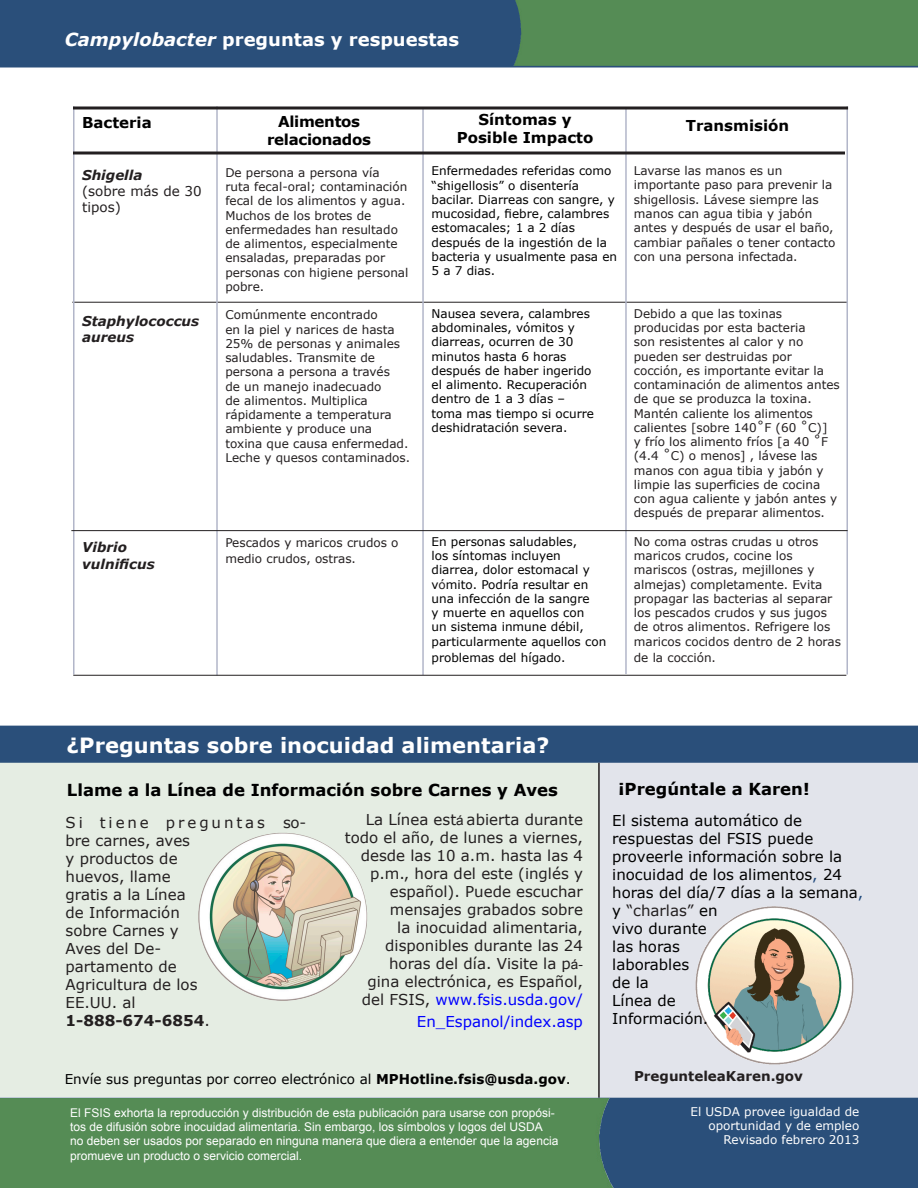
<style>
.page{position:relative;width:918px;height:1188px;background:#fff}
.page>*{position:absolute;margin:0;border:0;box-sizing:border-box;transform-origin:0 0}
.t1{font:700 21px "Verdana";color:#fff}
.t2{font:700 18px "Verdana";color:#fff}
.t3{font:700 16.5px "Verdana";color:#000}
.t4{font:15px/18px "Verdana";color:#231f20}
.t5{font:15px/18px "Verdana";color:#000}
.t6{font:700 15px "Verdana";color:#000}
.t7{font:700 15px/18px "Verdana";letter-spacing:-.02em;color:#000;text-align:center}
.t8{font:15px "Verdana";color:#00f}
.t9{font:700 15px "Verdana";color:#231f20}
.t10{font:13.5px "Verdana";color:#000}
.t11{font:italic 700 13.5px "Verdana";color:#231f20}
.t12{font:700 13.5px "Verdana";color:#231f20}
.t13{font:13.5px/16.2px "Verdana";color:#231f20}
.t14{font:12px/14.2px "Verdana";color:#231f20}
.t15{font:12px/14.2px "Verdana";color:#000}
.t16{font:12px/14.4px "Arial";color:#fff}
.t17{font:12px/14.2px "Verdana";color:#fff;text-align:right}
.s1{font-style:italic}
.s2{color:#231f20}
.s3{font-weight:400}
.s4{font-family:"Arial";font-size:13.5px}
.s5{color:#00f}
.s6{color:#1f497d}
.s7{font-weight:700}
</style>
<div class="page">
<svg style="left:0;top:763px;width:598px;height:334px"></svg>
<div style="left:600px;top:763px;width:318px;height:335px;background:#e2e4eb"></div>
<div style="left:0;top:726px;width:918px;height:37px;background:#2a4f7a"></div>
<hr style="left:598px;top:763px;width:2px;height:335px;background:#231f20">
<div style="left:613px;top:1098px;width:305px;height:90px;background:#2a4f7a"></div>
<div style="left:0;top:1098px;width:613px;height:90px;background:#558c55"></div>
<div style="left:0;top:0;width:918px;height:68px;background:#2a4f7a"></div>
<div style="left:514px;top:0;width:404px;height:66px;background:#558c55"></div>
<img style="left:696px;top:907px;width:158px;height:157px">
<img style="left:204px;top:833px;width:74px;height:53px">
<hr style="left:72px;top:302px;width:776px;height:1px;background:#231f20">
<hr style="left:216px;top:106px;width:2px;height:569px;background:#b2b6c9">
<hr style="left:73px;top:106px;width:2px;height:569px;background:#b2b6c9">
<hr style="left:625px;top:109px;width:2px;height:565px;background:#b2b6c9">
<hr style="left:422px;top:109px;width:2px;height:566px;background:#b2b6c9">
<hr style="left:846px;top:106px;width:2px;height:569px;background:#b2b6c9">
<hr style="left:73px;top:106px;width:775px;height:3px;background:#231f20">
<hr style="left:73px;top:152px;width:772px;height:2px;background:#231f20">
<hr style="left:71px;top:530px;width:777px;height:1px;background:#231f20">
<hr style="left:73px;top:675px;width:773px;height:1px;background:#231f20">
<p class="t2" style="left:65px;top:28px;width:396px"><span class="s1">Campylobacter</span> preguntas y respuestas</p>
<p class="t6" style="left:82px;top:113px;width:71px">Bacteria</p>
<p class="t11" style="left:82px;top:166px;width:62px">Shigella</p>
<p class="t13" style="left:82px;top:183px;width:121px">(sobre más de 30 tipos)</p>
<p class="t11" style="left:82px;top:312px;width:119px">Staphylococcus</p>
<p class="t11" style="left:82px;top:328px;width:53px">aureus</p>
<p class="t11" style="left:82px;top:539px;width:46px">Vibrio</p>
<p class="t11" style="left:82px;top:555px;width:74px">vulnificus</p>
<p class="t7" style="left:267px;top:112px;width:105px">Alimentos relacionados</p>
<p class="t14" style="left:225px;top:165px;width:185px">De persona a persona vía<br>ruta fecal-oral; contaminación fecal de los alimentos y agua.<br>Muchos de los brotes de enfermedades han resultado de alimentos, especialmente ensaladas, preparadas por personas con higiene personal pobre.</p>
<p class="t14" style="left:225px;top:307px;width:186px">Comúnmente encontrado<br>en la piel y narices de hasta<br>25% de personas y animales saludables. Transmite de persona a persona a través<br>de un manejo inadecuado<br>de alimentos. Multiplica rápidamente a temperatura ambiente y produce una toxina que causa enfermedad.<br>Leche y quesos contaminados.</p>
<p class="t14" style="left:225px;top:534px;width:175px;line-height:16.2px">Pescados y maricos crudos o medio crudos, ostras.</p>
<p class="t6" style="left:478px;top:110px;width:95px">Síntomas y</p>
<p class="t6" style="left:457px;top:128px;width:138px">Posible Impacto</p>
<p class="t15" style="left:432px;top:163px;width:187px">Enfermedades referidas como “shigellosis” o disentería bacilar. Diarreas con sangre, y mucosidad, fiebre, calambres estomacales; 1 a 2 días después de la ingestión de la bacteria y usualmente pasa en<br>5 a 7 dias.</p>
<p class="t15" style="left:432px;top:306px;width:164px">Nausea severa, calambres abdominales, vómitos y diarreas, ocurren de 30 minutos hasta 6 horas después de haber ingerido el alimento. Recuperación dentro de 1 a 3 días – toma mas tiempo si ocurre deshidratación severa.</p>
<p class="t15" style="left:432px;top:534px;width:176px">En personas saludables,<br>los síntomas incluyen diarrea, dolor estomacal y v<span class="s2">ó</span>mito. Podría resultar en una infección de la sangre<br>y muerte en aquellos con<br>un sistema inmune débil, particularmente aquellos con</p>
<p class="t15" style="left:432px;top:650px;width:135px">problemas del hígado.</p>
<p class="t6" style="left:686px;top:116px;width:105px">Transmisión</p>
<p class="t14" style="left:634px;top:163px;width:203px">Lavarse las manos es un importante paso para prevenir la shigellosis. Lávese siempre las manos can agua tibia y jabón antes y después de usar el baño, cambiar pañales o tener contacto con una persona infectada.</p>
<p class="t14" style="left:634px;top:306px;width:207px">Debido a que las toxinas producidas por esta bacteria<br>son resistentes al calor y no pueden ser destruidas por cocción, es importante evitar la contaminación de alimentos antes de que se produzca la toxina.<br>Mantén caliente los alimentos calientes [sobre 140˚F (60 ˚C)]<br>y frío los alimento fríos [a 40 ˚F (4.4 ˚C) o menos] , lávese las manos con agua tibia y jabón y limpie las superficies de cocina con agua caliente y jabón antes y después de preparar alimentos.</p>
<p class="t14" style="left:634px;top:534px;width:209px">No coma ostras crudas u otros maricos crudos, cocine los mariscos (ostras, mejillones y almejas) completamente. Evita propagar las bacterias al separar los pescados crudos y sus jugos de otros alimentos. Refrigere los maricos cocidos dentro de 2 horas</p>
<p class="t14" style="left:634px;top:650px;width:84px">de la cocción.</p>
<p class="t1" style="left:66px;top:732px;width:484px">¿Preguntas sobre inocuidad alimentaria?</p>
<p class="t3" style="left:67px;top:780px;width:493px">Llame a la Línea de Información sobre Carnes y Aves</p>
<p class="t3" style="left:618px;top:779px;width:193px">¡Pregúntale a Karen!</p>
<p class="t4" style="left:66px;top:813px;width:242px">Si tiene preguntas so&shy;bre carnes, aves<br>y productos de<br>huevos, llame<br>gratis a la Línea<br>de Información<br>sobre Carnes y<br>Aves del De-<br>partamento de<br>Agricultura de los<br>EE.UU. al</p>
<p class="t9" style="left:66px;top:1011px;width:146px">1-888-674-6854<span class="s3">.</span></p>
<p class="t4" style="left:366px;top:810px;width:219px">La Línea est<span class="s4">á</span> abierta durante</p>
<p class="t4" style="left:345px;top:828px;width:240px;text-align:right">todo el año, de lunes a viernes, desde las 10 a.m. hasta las 4 p.m., hora del este (inglés y español). Puede escuchar mensajes grabados sobre<br>la inocuidad alimentaria, disponibles durante las 24 horas del día. Visite la p<span class="s4">á-<br></span>gina electrónica, es Español, del FSIS, <span class="s5">www.fsis.usda.gov/</span></p>
<p class="t8" style="left:417px;top:1012px;width:168px">En_Espanol/index.asp</p>
<p class="t5" style="left:612px;top:811px;width:253px">El sistema automático de respuestas del FSIS puede proveerle información sobre la inocuidad de los alimentos<span class="s6">,</span> 24 horas del día/7 días a la semana<span class="s6">, </span>y <span class="s2">“charlas”</span> en</p>
<p class="t5" style="left:612px;top:919px;width:96px">vivo durante</p>
<p class="t5" style="left:612px;top:937px;width:69px">las horas</p>
<p class="t5" style="left:612px;top:955px;width:78px">laborables</p>
<p class="t5" style="left:612px;top:973px;width:38px">de la</p>
<p class="t5" style="left:612px;top:991px;width:65px">Línea de</p>
<p class="t5" style="left:612px;top:1009px;width:98px">Información.</p>
<p class="t12" style="left:634px;top:1068px;width:171px">PregunteleaKaren.gov</p>
<p class="t10" style="left:65px;top:1070px;width:508px">Envíe sus preguntas por correo electrónico al <span class="s7">MPHotline.fsis@usda.gov</span>.</p>
<p class="t16" style="left:70px;top:1105px;width:490px">El FSIS exhorta la reproducción y distribución de esta publicación para usarse con propósi&shy;tos de difusión sobre inocuidad alimentaria. Sin embargo, los símbolos y logos del USDA no deben ser usados por separado en ninguna manera que diera a entender que la agencia promueve un producto o servicio comercial.</p>
<p class="t17" style="left:690px;top:1104px;width:170px">El USDA provee igualdad de oportunidad y de empleo</p>
<p class="t17" style="left:723px;top:1132px;width:137px">Revisado febrero 2013</p>
</div>
